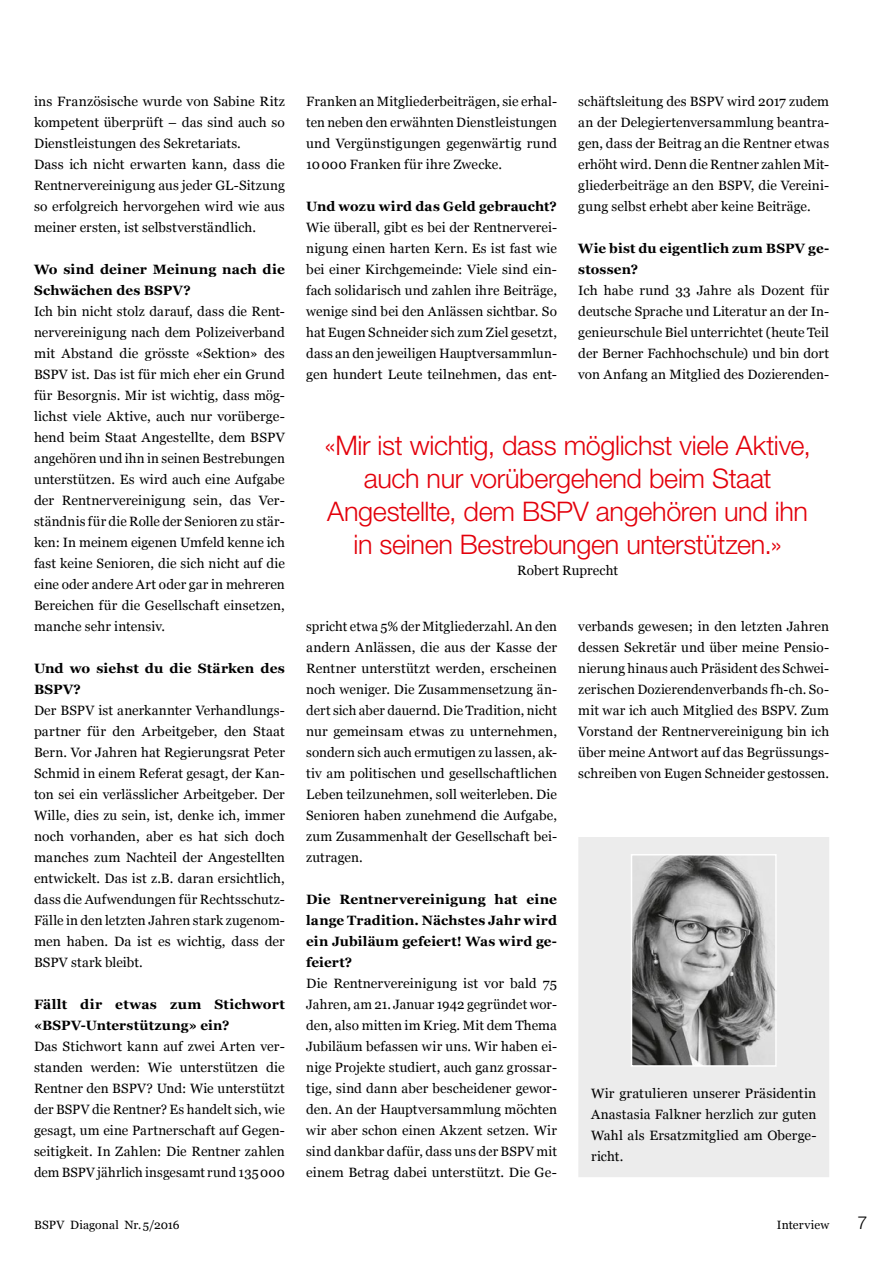
<style>
.page{position:relative;width:893px;height:1263px;background:#fff}
.page>*{position:absolute;margin:0;border:0;box-sizing:border-box;transform-origin:0 0}
.t1{font:300 27px/33px "Helvetica Neue LT Std";letter-spacing:-.015em;color:#e3000b;text-align:center}
.t2{font:300 18px "Helvetica Neue LT Std";color:#000}
.t3{font:13.5px/21px "Georgia";letter-spacing:.01em;color:#000;text-align:justify}
.t4{font:700 13.5px/21px "Georgia";letter-spacing:.01em;color:#000}
.t5{font:12px "Georgia";letter-spacing:.01em;color:#000}
</style>
<div class="page">
<div style="left:578px;top:837px;width:251px;height:340px;background:#ececec"></div>
<img style="left:634px;top:857px;width:140px;height:207px">
<div style="left:631px;top:854px;width:146px;height:213px;border:2px solid #fff"></div>
<p class="t3" style="left:34px;top:91px;width:252px;text-align:left">ins Französische wurde von Sabine Ritz kompetent überprüft – das sind auch so Dienstleistungen des Sekretariats.<br>Dass ich nicht erwarten kann, dass die Rentnervereinigung aus jeder GL-Sitzung so erfolgreich hervorgehen wird wie aus meiner ersten, ist selbstverständlich.</p>
<p class="t4" style="left:34px;top:259px;width:252px">Wo sind deiner Meinung nach die<br>Schwächen des BSPV?</p>
<p class="t3" style="left:34px;top:301px;width:252px">Ich bin nicht stolz darauf, dass die Rent&shy;nervereinigung nach dem Polizeiverband mit Abstand die grösste «Sektion» des BSPV ist. Das ist für mich eher ein Grund für Besorgnis. Mir ist wichtig, dass mög&shy;lichst viele Aktive, auch nur vorüberge&shy;hend beim Staat Angestellte, dem BSPV angehören und ihn in seinen Bestrebungen unterstützen. Es wird auch eine Aufgabe der Rentnervereinigung sein, das Ver&shy;ständnis für die Rolle der Senioren zu stär&shy;ken: In meinem eigenen Umfeld kenne ich fast keine Senioren, die sich nicht auf die eine oder andere Art oder gar in mehreren Bereichen für die Gesellschaft einsetzen, manche sehr intensiv.</p>
<p class="t4" style="left:34px;top:658px;width:252px">Und wo siehst du die Stärken des<br>BSPV?</p>
<p class="t3" style="left:34px;top:700px;width:252px">Der BSPV ist anerkannter Verhandlungs&shy;partner für den Arbeitgeber, den Staat Bern. Vor Jahren hat Regierungsrat Peter Schmid in einem Referat gesagt, der Kan&shy;ton sei ein verlässlicher Arbeitgeber. Der Wille, dies zu sein, ist, denke ich, immer noch vorhanden, aber es hat sich doch manches zum Nachteil der Angestellten entwickelt. Das ist z.B. daran ersichtlich, dass die Aufwendungen für Rechtsschutz-Fälle in den letzten Jahren stark zugenom&shy;men haben. Da ist es wichtig, dass der BSPV stark bleibt.</p>
<p class="t4" style="left:34px;top:994px;width:252px">Fällt dir etwas zum Stichwort «BSPV-Unterstützung» ein?</p>
<p class="t3" style="left:34px;top:1036px;width:252px">Das Stichwort kann auf zwei Arten ver&shy;standen werden: Wie unterstützen die Rentner den BSPV? Und: Wie unterstützt der BSPV die Rentner? Es handelt sich, wie gesagt, um eine Partnerschaft auf Gegen&shy;seitigkeit. In Zahlen: Die Rentner zahlen dem BSPV jährlich insgesamt rund 135000</p>
<p class="t3" style="left:306px;top:91px;width:252px">Franken an Mitgliederbeiträgen, sie erhal&shy;ten neben den erwähnten Dienstleistungen und Vergünstigungen gegenwärtig rund 10000 Franken für ihre Zwecke.</p>
<p class="t4" style="left:306px;top:196px;width:252px">Und wozu wird das Geld gebraucht?</p>
<p class="t3" style="left:306px;top:217px;width:252px">Wie überall, gibt es bei der Rentnerverei&shy;nigung einen harten Kern. Es ist fast wie bei einer Kirchgemeinde: Viele sind ein&shy;fach solidarisch und zahlen ihre Beiträge, wenige sind bei den Anlässen sichtbar. So hat Eugen Schneider sich zum Ziel gesetzt, dass an den jeweiligen Hauptversammlun&shy;gen hundert Leute teilnehmen, das ent-</p>
<p class="t3" style="left:578px;top:91px;width:252px">schäftsleitung des BSPV wird 2017 zudem an der Delegiertenversammlung beantra&shy;gen, dass der Beitrag an die Rentner etwas erhöht wird. Denn die Rentner zahlen Mit&shy;gliederbeiträge an den BSPV, die Vereini&shy;gung selbst erhebt aber keine Beiträge.</p>
<p class="t4" style="left:578px;top:238px;width:252px">Wie bist du eigentlich zum BSPV ge&shy;stossen?</p>
<p class="t3" style="left:578px;top:280px;width:252px">Ich habe rund 33 Jahre als Dozent für deutsche Sprache und Literatur an der In&shy;genieurschule Biel unterrichtet (heute Teil der Berner Fachhochschule) und bin dort von Anfang an Mitglied des Dozierenden-</p>
<h1 class="t1" style="left:324px;top:428px;width:488px">«Mir ist wichtig, dass möglichst viele Aktive, auch nur vorübergehend beim Staat Angestellte, dem BSPV angehören und ihn in seinen Bestrebungen unterstützen.»</h1>
<p class="t3" style="left:517px;top:559px;width:102px">Robert Ruprecht</p>
<p class="t3" style="left:306px;top:616px;width:252px">spricht etwa 5% der Mitgliederzahl. An den andern Anlässen, die aus der Kasse der Rentner unterstützt werden, erscheinen noch weniger. Die Zusammensetzung än&shy;dert sich aber dauernd. Die Tradition, nicht nur gemeinsam etwas zu unternehmen, sondern sich auch ermutigen zu lassen, ak&shy;tiv am politischen und gesellschaftlichen Leben teilzunehmen, soll weiterleben. Die Senioren haben zunehmend die Aufgabe, zum Zusammenhalt der Gesellschaft bei&shy;zutragen.</p>
<p class="t4" style="left:306px;top:889px;width:252px;text-align:justify">Die Rentnervereinigung hat eine lange Tradition. Nächstes Jahr wird ein Jubiläum gefeiert! Was wird ge&shy;feiert?</p>
<p class="t3" style="left:306px;top:973px;width:252px">Die Rentnervereinigung ist vor bald 75<br>Jahren, am 21. Januar 1942 gegründet wor&shy;den, also mitten im Krieg. Mit dem Thema Jubiläum befassen wir uns. Wir haben ei&shy;nige Projekte studiert, auch ganz grossar&shy;tige, sind dann aber bescheidener gewor&shy;den. An der Hauptversammlung möchten wir aber schon einen Akzent setzen. Wir sind dankbar dafür, dass uns der BSPV mit einem Betrag dabei unterstützt. Die Ge-</p>
<p class="t3" style="left:578px;top:616px;width:252px">verbands gewesen; in den letzten Jahren dessen Sekretär und über meine Pensio&shy;nierung hinaus auch Präsident des Schwei&shy;zerischen Dozierendenverbands fh-ch. So&shy;mit war ich auch Mitglied des BSPV. Zum Vorstand der Rentnervereinigung bin ich über meine Antwort auf das Begrüssungs&shy;schreiben von Eugen Schneider gestossen.</p>
<p class="t3" style="left:591px;top:1083px;width:227px">Wir gratulieren unserer Präsidentin Anastasia Falkner herzlich zur guten Wahl als Ersatzmitglied am Oberge&shy;richt.</p>
<p class="t5" style="left:34px;top:1218px;width:147px">BSPV Diagonal Nr.5/2016</p>
<p class="t5" style="left:777px;top:1218px;width:54px">Interview</p>
<h2 class="t2" style="left:857px;top:1211px;width:12px">7</h2>
</div>
